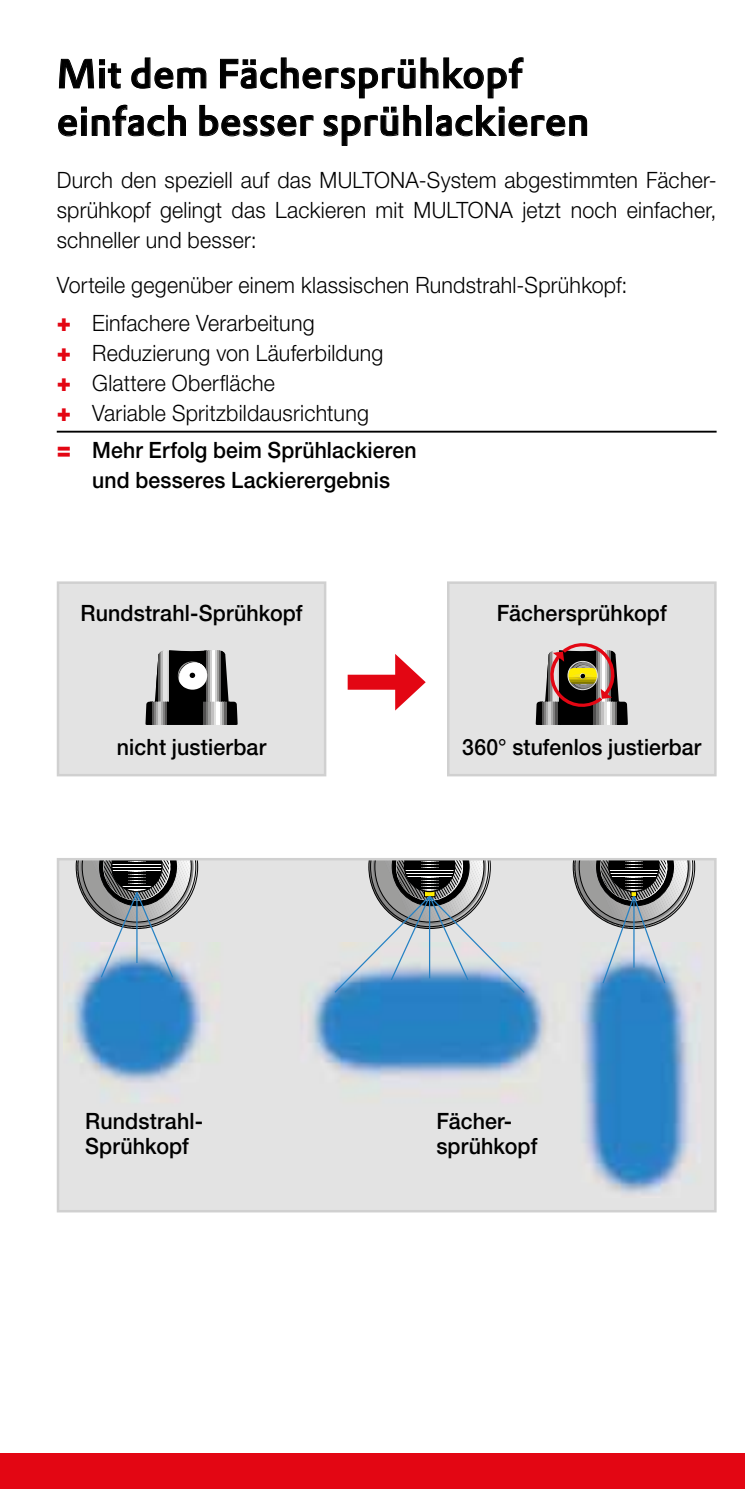
<style>
.page{position:relative;width:745px;height:1489px;background:#fff}
.page>*{position:absolute;margin:0;border:0;box-sizing:border-box;transform-origin:0 0}
.t1{font:500 40px/47.5px "DTL Prokyon TOT";color:#000}
.t2{font:300 22.5px/30px "Helvetica Neue LT Std";letter-spacing:.01em;color:#000;scale:.95 1}
.t3{font:500 22.5px/25px "Helvetica Neue LT Std";letter-spacing:.005em;color:#000;scale:.95 1}
.t4{font:500 22.5px/30px "Helvetica Neue LT Std";letter-spacing:.005em;color:#000;text-align:center;scale:.94 1}
.s1{font-weight:900;font-size:25px;color:#e30613}
</style>
<div class="page">
<div style="left:0;top:1453px;width:744px;height:35px;background:#e30613"></div>
<hr style="left:57px;top:431px;width:659px;height:1px;background:#000">
<svg style="left:58px;top:57px;width:529px;height:89px"></svg>
<div style="left:57px;top:581px;width:269px;height:195px;background:#e3e3e3;border:2px solid #d0d0d0"></div>
<div style="left:446px;top:581px;width:270px;height:195px;background:#e3e3e3;border:2px solid #d0d0d0"></div>
<div style="left:58px;top:859px;width:656px;height:352px;background:#e3e3e3"></div>
<img style="left:64px;top:961px;width:636px;height:233px">
<svg style="left:76px;top:860px;width:122px;height:118px"></svg>
<svg style="left:572px;top:860px;width:122px;height:124px"></svg>
<hr style="left:136px;top:892px;width:1px;height:70px;background:#2581c4">
<hr style="left:633px;top:896px;width:1px;height:71px;background:#2581c4">
<svg style="left:333px;top:860px;width:192px;height:134px"></svg>
<div style="left:57px;top:857px;width:659px;height:355px;border:2px solid #d0d0d0"></div>
<svg style="left:155px;top:687px;width:1px;height:14px"></svg>
<hr style="left:156px;top:650px;width:3px;height:53px;background:#000">
<hr style="left:158px;top:650px;width:3px;height:53px;background:#5a5a59">
<hr style="left:160px;top:650px;width:2px;height:53px;background:#8c8c8b">
<hr style="left:161px;top:650px;width:3px;height:53px;background:#bababa">
<hr style="left:163px;top:650px;width:3px;height:53px;background:#e3e3e3">
<div style="left:169px;top:650px;width:36px;height:53px;background:#000"></div>
<hr style="left:204px;top:650px;width:2px;height:53px;background:#000">
<hr style="left:206px;top:650px;width:2px;height:53px;background:#646363">
<hr style="left:208px;top:650px;width:2px;height:53px;background:#9d9d9c">
<hr style="left:210px;top:650px;width:2px;height:53px;background:#d0d0d0">
<hr style="left:212px;top:650px;width:3px;height:53px;background:#fff">
<hr style="left:215px;top:650px;width:2px;height:53px;background:#d0d0d0">
<hr style="left:217px;top:650px;width:2px;height:53px;background:#9d9d9c">
<hr style="left:219px;top:650px;width:3px;height:53px;background:#646363">
<svg style="left:221px;top:650px;width:7px;height:51px"></svg>
<svg style="left:178px;top:661px;width:29px;height:28px"></svg>
<div style="left:145px;top:701px;width:7px;height:24px;background:#000"></div>
<hr style="left:152px;top:701px;width:3px;height:24px;background:#555454">
<hr style="left:154px;top:701px;width:3px;height:24px;background:#818080">
<hr style="left:156px;top:701px;width:2px;height:24px;background:#aaa">
<hr style="left:158px;top:701px;width:2px;height:24px;background:#d0d0d0">
<hr style="left:159px;top:701px;width:2px;height:24px;background:#d0d0d0">
<hr style="left:161px;top:701px;width:2px;height:24px;background:#aaa">
<hr style="left:163px;top:701px;width:3px;height:24px;background:#818080">
<hr style="left:165px;top:701px;width:3px;height:24px;background:#555454">
<hr style="left:167px;top:701px;width:3px;height:24px;background:#000">
<div style="left:170px;top:701px;width:31px;height:24px;background:#000"></div>
<hr style="left:200px;top:701px;width:3px;height:24px;background:#000">
<hr style="left:203px;top:701px;width:2px;height:24px;background:#504f4f">
<hr style="left:205px;top:701px;width:3px;height:24px;background:#777776">
<hr style="left:208px;top:701px;width:3px;height:24px;background:#9d9d9c">
<hr style="left:211px;top:701px;width:3px;height:24px;background:#c1c0c0">
<hr style="left:214px;top:701px;width:2px;height:24px;background:#e0e0df">
<hr style="left:216px;top:701px;width:3px;height:24px;background:#fff">
<hr style="left:217px;top:701px;width:3px;height:24px;background:#fff">
<hr style="left:220px;top:701px;width:2px;height:24px;background:#d0d0d0">
<hr style="left:222px;top:701px;width:3px;height:24px;background:#9d9d9c">
<hr style="left:224px;top:701px;width:3px;height:24px;background:#646363">
<hr style="left:227px;top:701px;width:2px;height:24px;background:#000">
<div style="left:228px;top:701px;width:9px;height:24px;background:#000"></div>
<svg style="left:617px;top:676px;width:1px;height:25px"></svg>
<svg style="left:535px;top:701px;width:5px;height:24px"></svg>
<hr style="left:540px;top:701px;width:3px;height:24px;background:#000">
<hr style="left:542px;top:701px;width:2px;height:24px;background:#555454">
<hr style="left:544px;top:701px;width:2px;height:24px;background:#818080">
<hr style="left:546px;top:701px;width:2px;height:24px;background:#aaa">
<hr style="left:547px;top:701px;width:3px;height:24px;background:#d0d0d0">
<hr style="left:548px;top:701px;width:3px;height:24px;background:#d0d0d0">
<hr style="left:551px;top:701px;width:2px;height:24px;background:#aaa">
<hr style="left:553px;top:701px;width:2px;height:24px;background:#818080">
<hr style="left:555px;top:701px;width:3px;height:24px;background:#555454">
<hr style="left:557px;top:701px;width:3px;height:24px;background:#000">
<div style="left:560px;top:701px;width:31px;height:24px;background:#000"></div>
<hr style="left:590px;top:701px;width:2px;height:24px;background:#000">
<hr style="left:593px;top:701px;width:2px;height:24px;background:#504f4f">
<hr style="left:595px;top:701px;width:3px;height:24px;background:#777776">
<hr style="left:598px;top:701px;width:3px;height:24px;background:#9d9d9c">
<hr style="left:601px;top:701px;width:2px;height:24px;background:#c1c0c0">
<hr style="left:603px;top:701px;width:3px;height:24px;background:#e0e0df">
<hr style="left:606px;top:701px;width:3px;height:24px;background:#fff">
<hr style="left:609px;top:701px;width:3px;height:24px;background:#d0d0d0">
<hr style="left:612px;top:701px;width:2px;height:24px;background:#9d9d9c">
<hr style="left:614px;top:701px;width:3px;height:24px;background:#646363">
<hr style="left:616px;top:701px;width:3px;height:24px;background:#000">
<div style="left:617px;top:701px;width:10px;height:24px;background:#000"></div>
<svg style="left:546px;top:643px;width:71px;height:66px"></svg>
<div style="left:347px;top:674px;width:60px;height:15px;background:#e30613"></div>
<svg style="left:395px;top:654px;width:30px;height:56px"></svg>
<h1 class="t1" style="left:57px;top:50px;width:534px">Mit dem Fächersprühkopf einfach besser sprühlackieren</h1>
<p class="t2" style="left:57px;top:164px;width:695px;text-align:justify">Durch den speziell auf das MULTONA-System abgestimmten Fächer&shy;sprühkopf gelingt das Lackieren mit MULTONA jetzt noch einfacher, schneller und besser:</p>
<p class="t2" style="left:57px;top:266px;width:602px;line-height:37.5px">Vorteile gegenüber einem klassischen Rundstrahl-Sprühkopf: <span class="s1">+</span> Einfachere Verarbeitung</p>
<p class="t2" style="left:57px;top:337px;width:345px"><span class="s1">+</span> Reduzierung von Läuferbildung <span class="s1">+</span> Glattere Oberfläche<br><span class="s1">+</span> Variable Spritzbildausrichtung</p>
<p class="t4" style="left:57px;top:435px;width:384px"><span class="s1">=</span> Mehr Erfolg beim Sprühlackieren und besseres Lackierergebnis</p>
<p class="t3" style="left:80px;top:599px;width:235px">Rundstrahl-Sprühkopf</p>
<p class="t3" style="left:117px;top:734px;width:158px">nicht justierbar</p>
<p class="t3" style="left:496px;top:599px;width:180px">Fächersprühkopf</p>
<p class="t4" style="left:462px;top:732px;width:256px">360° stufenlos justierbar</p>
<p class="t3" style="left:85px;top:1108px;width:123px">Rundstrahl-<br>Sprühkopf</p>
<p class="t3" style="left:436px;top:1108px;width:108px">Fächer&shy;sprühkopf</p>
</div>
